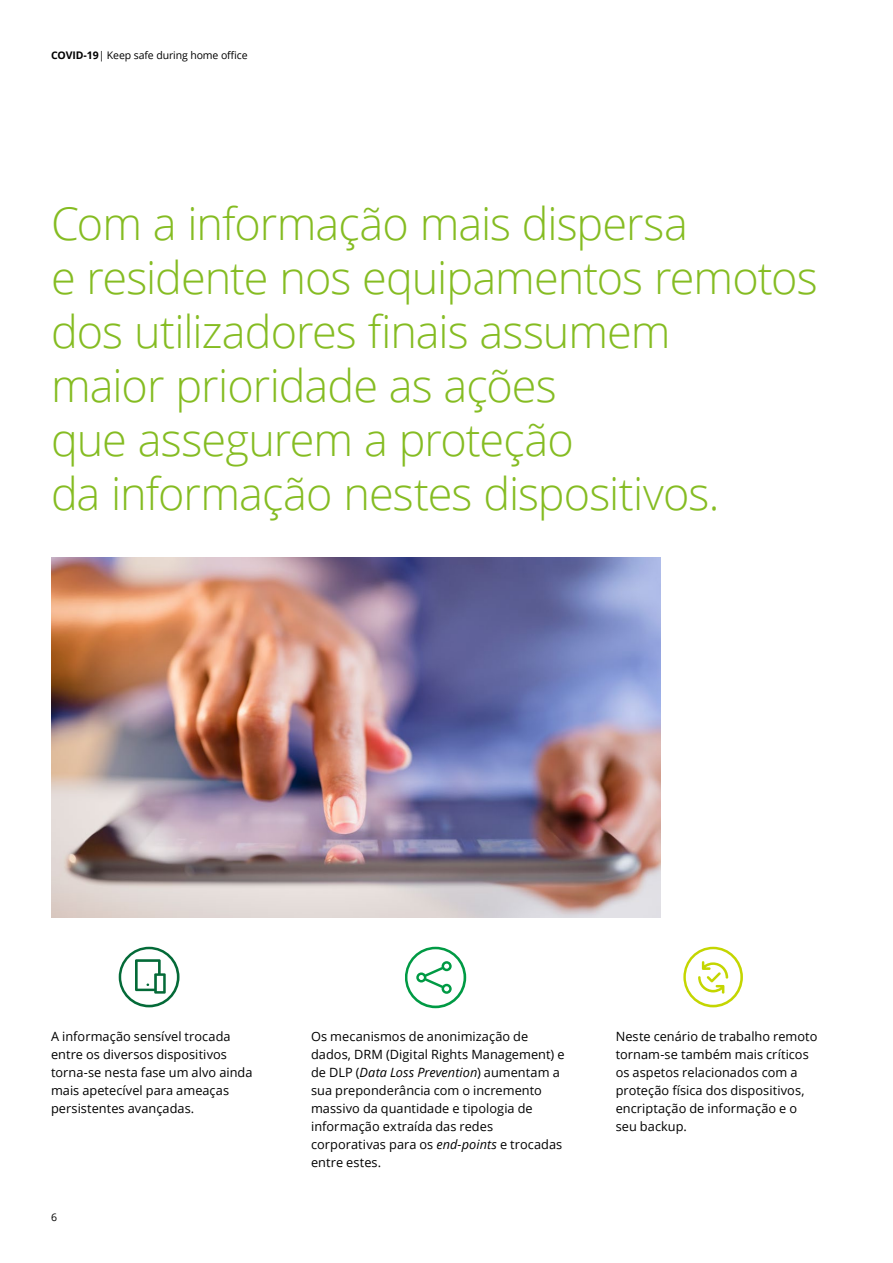
<style>
.page{position:relative;width:893px;height:1263px;background:#fff}
.page>*{position:absolute;margin:0;border:0;box-sizing:border-box;transform-origin:0 0}
.t1{font:300 45px/54px "Open Sans";letter-spacing:-.02em;color:#85bc22}
.t2{font:12.75px/18px "Open Sans";letter-spacing:.005em;color:#000}
.t3{font:10.5px "Open Sans";letter-spacing:-.01em;color:#000}
.s1{font-weight:700}
.s2{font-style:italic}
</style>
<div class="page">
<img style="left:51px;top:558px;width:609px;height:360px">
<svg style="left:119px;top:947px;width:60px;height:60px"></svg>
<svg style="left:405px;top:947px;width:61px;height:61px"></svg>
<svg style="left:683px;top:947px;width:60px;height:60px"></svg>
<p class="t3" style="left:51px;top:48px;width:198px"><span class="s1">COVID-19</span>| Keep safe during home office</p>
<h1 class="t1" style="left:51px;top:195px;width:768px">Com a informação mais dispersa<br>e residente nos equipamentos remotos dos utilizadores finais assumem<br>maior prioridade as ações<br>que assegurem a proteção<br>da informação nestes dispositivos.</h1>
<p class="t2" style="left:51px;top:1027px;width:203px">A informação sensível trocada entre os diversos dispositivos torna-se nesta fase um alvo ainda mais apetecível para ameaças persistentes avançadas.</p>
<p class="t2" style="left:311px;top:1027px;width:255px">Os mecanismos de anonimização de dados, DRM (Digital Rights Management) e de DLP (<span class="s2">Data Loss Prevention</span>) aumentam a sua preponderância com o incremento massivo da quantidade e tipologia de informação extraída das redes corporativas para os <span class="s2">end-points</span> e trocadas entre estes.</p>
<p class="t2" style="left:616px;top:1027px;width:203px">Neste cenário de trabalho remoto tornam-se também mais críticos os aspetos relacionados com a proteção física dos dispositivos, encriptação de informação e o seu backup.</p>
<p class="t3" style="left:51px;top:1210px;width:8px">6</p>
</div>
